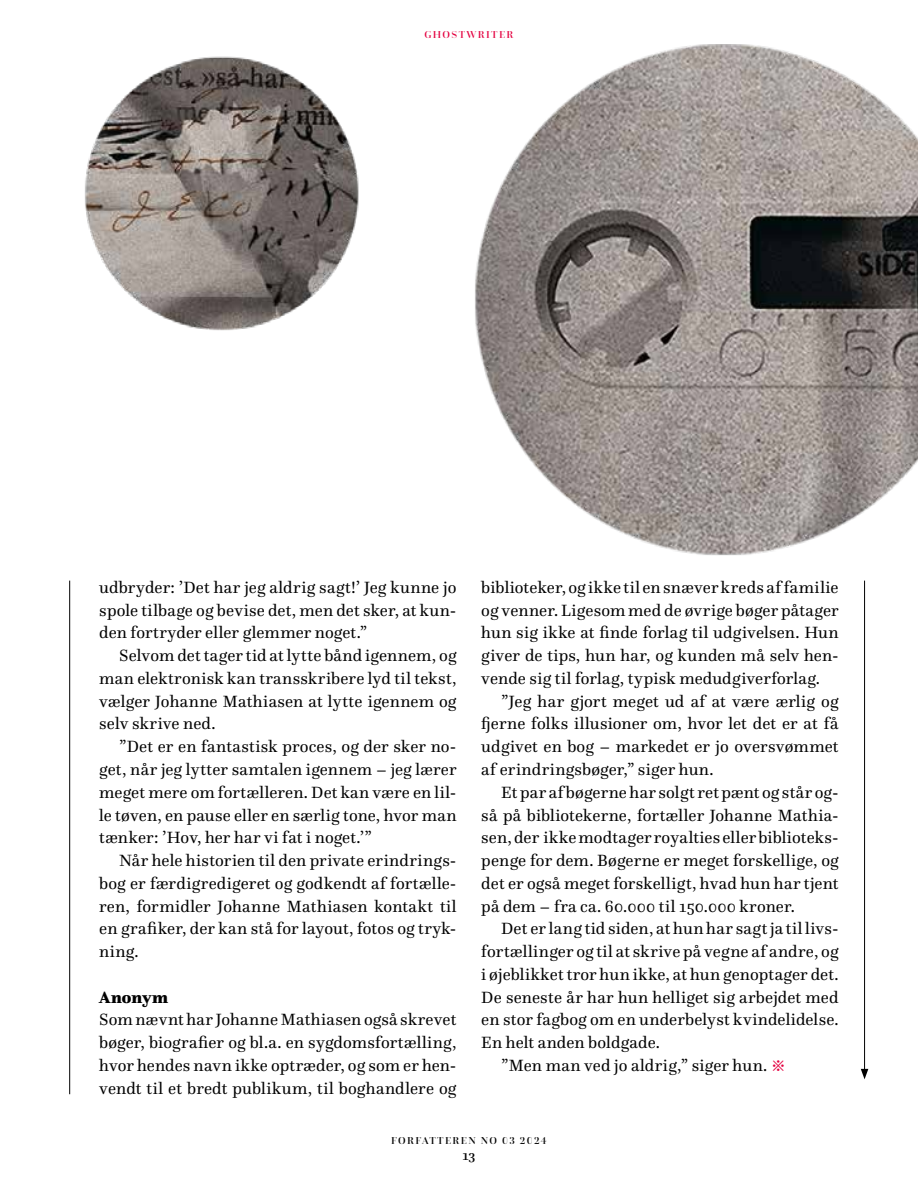
<style>
.page{position:relative;width:918px;height:1191px;background:#fff}
.page>*{position:absolute;margin:0;border:0;box-sizing:border-box;transform-origin:0 0}
.t1{font:16.97px/22.8px "Questa";letter-spacing:.01em;color:#000;text-align:justify}
.t2{font:900 16.97px "Questa";letter-spacing:-.005em;color:#000}
.t3{font:500 14px "Questa";color:#000}
.t4{font:500 10.5px "Questa Grande";letter-spacing:.13em;color:#000}
.t5{font:500 10.5px "Questa Grande";letter-spacing:.13em;color:#e40040}
</style>
<div class="page">
<img style="left:85px;top:56px;width:274px;height:274px">
<img style="left:475px;top:44px;width:443px;height:512px">
<hr style="left:69px;top:580px;width:1px;height:514px;background:#000">
<hr style="left:864px;top:580px;width:1px;height:491px;background:#000">
<svg style="left:860px;top:1068px;width:8px;height:11px"></svg>
<p class="t5" style="left:424px;top:28px;width:91px">GHOSTWRITER</p>
<p class="t1" style="left:99px;top:576px;width:359px">udbryder: ’Det har jeg aldrig sagt!’ Jeg kunne jo spole tilbage og bevise det, men det sker, at kun&shy;den fortryder eller glemmer noget.”</p>
<p class="t1" style="left:99px;top:644px;width:359px;text-indent:20px">Selvom det tager tid at lytte bånd igennem, og man elektronisk kan transskribere lyd til tekst, vælger Johanne Mathiasen at lytte igennem og selv skrive ned.</p>
<p class="t1" style="left:99px;top:735px;width:359px;text-indent:20px">”Det er en fantastisk proces, og der sker no&shy;get, når jeg lytter samtalen igennem – jeg lærer meget mere om fortælleren. Det kan være en lil&shy;le tøven, en pause eller en særlig tone, hvor man tænker: ’Hov, her har vi fat i noget.’”</p>
<p class="t1" style="left:99px;top:848px;width:359px;text-indent:20px">Når hele historien til den private erindrings&shy;bog er færdigredigeret og godkendt af fortælle&shy;ren, formidler Johanne Mathiasen kontakt til en grafiker, der kan stå for layout, fotos og tryk&shy;ning.</p>
<p class="t2" style="left:99px;top:986px;width:70px">Anonym</p>
<p class="t1" style="left:99px;top:1008px;width:359px">Som nævnt har Johanne Mathiasen også skrevet bøger, biografier og bl.a. en sygdomsfortælling, hvor hendes navn ikke optræder, og som er hen&shy;vendt til et bredt publikum, til boghandlere og</p>
<p class="t1" style="left:481px;top:575px;width:359px">biblioteker, og ikke til en snæver kreds af familie og venner. Ligesom med de øvrige bøger påtager hun sig ikke at finde forlag til udgivelsen. Hun giver de tips, hun har, og kunden må selv hen&shy;vende sig til forlag, typisk medudgiverforlag.</p>
<p class="t1" style="left:481px;top:689px;width:359px;text-indent:20px">”Jeg har gjort meget ud af at være ærlig og fjerne folks illusioner om, hvor let det er at få udgivet en bog – markedet er jo oversvømmet af erindringsbøger,” siger hun.</p>
<p class="t1" style="left:481px;top:780px;width:359px;text-indent:20px">Et par af bøgerne har solgt ret pænt og står og&shy;så på bibliotekerne, fortæller Johanne Mathia&shy;sen, der ikke modtager royalties eller biblioteks&shy;penge for dem. Bøgerne er meget forskellige, og det er også meget forskelligt, hvad hun har tjent på dem – fra ca. 60.000 til 150.000 kroner.</p>
<p class="t1" style="left:501px;top:917px;width:339px">Det er lang tid siden, at hun har sagt ja til livs-</p>
<p class="t1" style="left:481px;top:940px;width:359px">fortællinger og til at skrive på vegne af andre, og</p>
<p class="t1" style="left:481px;top:962px;width:359px">i øjeblikket tror hun ikke, at hun genoptager det.</p>
<p class="t1" style="left:481px;top:985px;width:359px">De seneste år har hun helliget sig arbejdet med</p>
<p class="t1" style="left:481px;top:1008px;width:359px">en stor fagbog om en underbelyst kvindelidelse.</p>
<p class="t1" style="left:481px;top:1030px;width:180px">En helt anden boldgade.</p>
<p class="t1" style="left:501px;top:1053px;width:268px">”Men man ved jo aldrig,” siger hun.</p>
<p class="t4" style="left:391px;top:1134px;width:157px">FORFATTEREN NO 03 2024</p>
<p class="t3" style="left:462px;top:1146px;width:15px">13</p>
</div>
